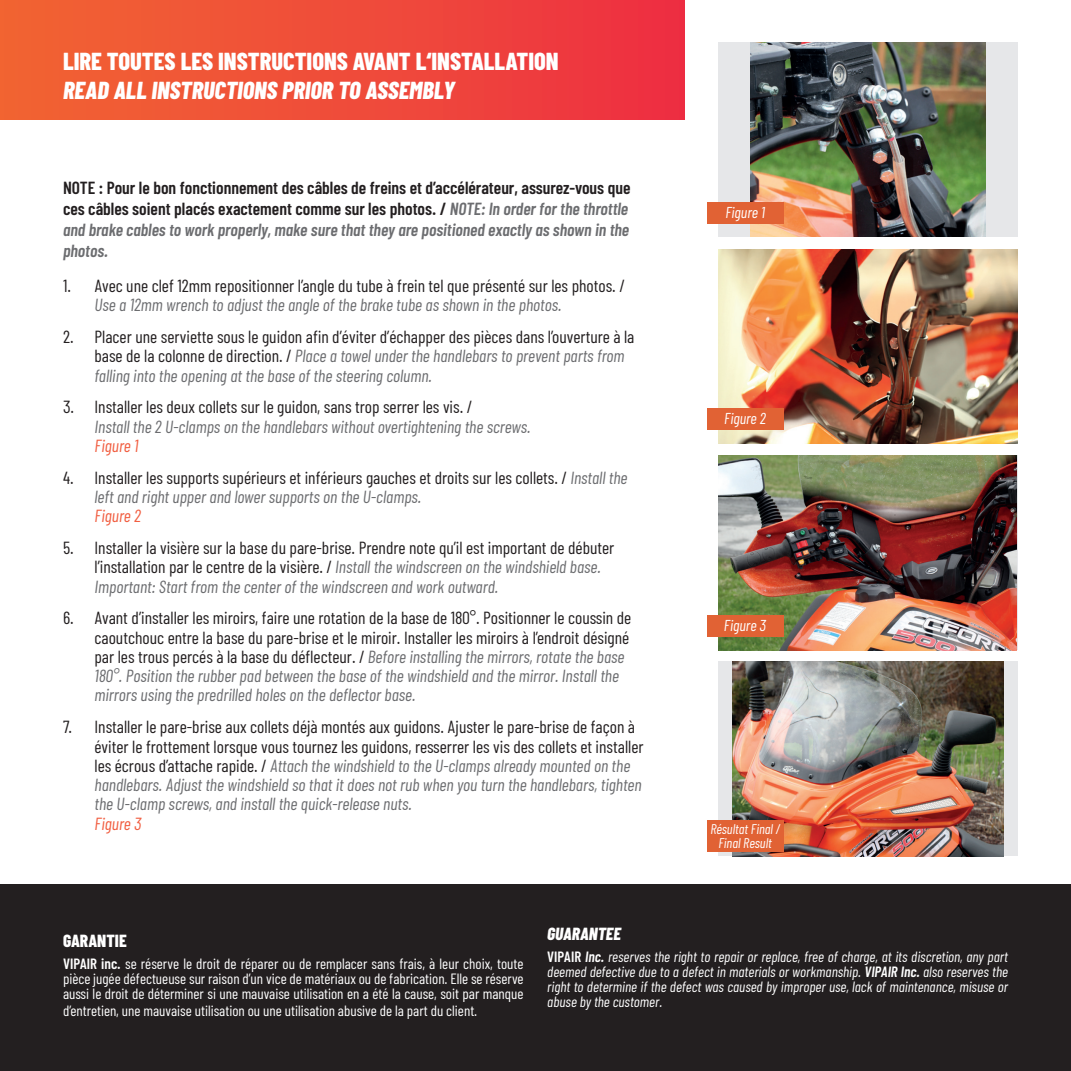
<style>
.page{position:relative;width:1071px;height:1071px;background:#fff}
.page>*{position:absolute;margin:0;border:0;box-sizing:border-box;transform-origin:0 0}
.t1{font:800 24.5px "Barlow Condensed";color:#fff}
.t2{font:italic 800 24.5px "Barlow Condensed";color:#fff}
.t3{font:17.5px/19.2px "Barlow Condensed";color:#231f20}
.t4{font:600 17.5px/21px "Barlow Condensed";color:#231f20}
.t5{font:italic 17.5px "Barlow Condensed";color:#6c6d70}
.t6{font:italic 17.5px "Barlow Condensed";color:#f15e41}
.t7{font:italic 800 17.5px "Barlow Condensed";color:#fff}
.t8{font:800 17.5px "Barlow Condensed";color:#fff}
.t9{font:italic 15.75px "Barlow Condensed";color:#fff}
.t10{font:14.88px/14.9px "Barlow Condensed";color:#fff;text-align:justify}
.t11{font:italic 14.88px/14.9px "Barlow Condensed";color:#fff;text-align:justify}
.t12{font:italic 14px/14px "Barlow Condensed";color:#fff;text-align:center}
.s1{font-style:italic;color:#6c6d70}
.s2{font-weight:600}
.s3{font-weight:600;font-style:normal}
</style>
<div class="page">
<div style="left:718px;top:42px;width:300px;height:195px;background:#e6e7e9"></div>
<img style="left:751px;top:42px;width:234px;height:195px">
<div style="left:0;top:0;width:684px;height:120px;background:linear-gradient(to right,#f16632,#ed3042)"></div>
<div style="left:0;top:884px;width:1071px;height:187px;background:#231f20"></div>
<img style="left:718px;top:249px;width:300px;height:195px">
<img style="left:718px;top:455px;width:299px;height:195px">
<div style="left:718px;top:661px;width:300px;height:195px;background:#e6e7e9"></div>
<img style="left:733px;top:661px;width:270px;height:195px">
<div style="left:707px;top:202px;width:76px;height:21px;background:#e16234"></div>
<div style="left:707px;top:408px;width:76px;height:21px;background:#e16234"></div>
<div style="left:707px;top:616px;width:76px;height:21px;background:#e16234"></div>
<div style="left:707px;top:820px;width:76px;height:32px;background:#e16234"></div>
<h1 class="t1" style="left:63px;top:44px;width:497px">LIRE TOUTES LES INSTRUCTIONS AVANT L‘INSTALLATION</h1>
<h1 class="t2" style="left:63px;top:75px;width:393px">READ ALL INSTRUCTIONS PRIOR TO ASSEMBLY</h1>
<p class="t4" style="left:63px;top:177px;width:569px">NOTE : Pour le bon fonctionnement des câbles de freins et d’accélérateur, assurez-vous que ces câbles soient placés exactement comme sur les photos. / <span class="s1">NOTE: In order for the throttle and brake cables to work properly, make sure that they are positioned exactly as shown in the photos.</span></p>
<p class="t3" style="left:63px;top:276px;width:563px">1. Avec une clef 12mm repositionner l’angle du tube à frein tel que présenté sur les photos. /</p>
<p class="t5" style="left:94px;top:294px;width:469px">Use a 12mm wrench to adjust the angle of the brake tube as shown in the photos.</p>
<p class="t3" style="left:94px;top:327px;width:542px;text-indent:-32px">2. Placer une serviette sous le guidon afin d’éviter d’échapper des pièces dans l’ouverture à la base de la colonne de direction. / <span class="s1">Place a towel under the handlebars to prevent parts from falling into the opening at the base of the steering column.</span></p>
<p class="t3" style="left:63px;top:397px;width:411px">3. Installer les deux collets sur le guidon, sans trop serrer les vis. /</p>
<p class="t5" style="left:94px;top:415px;width:438px">Install the 2 U-clamps on the handlebars without overtightening the screws.</p>
<p class="t6" style="left:94px;top:435px;width:45px">Figure 1</p>
<p class="t3" style="left:94px;top:467px;width:534px;text-indent:-32px">4. Installer les supports supérieurs et inférieurs gauches et droits sur les collets. / <span class="s1">Install the left and right upper and lower supports on the U-clamps.</span></p>
<p class="t6" style="left:94px;top:505px;width:48px">Figure 2</p>
<p class="t3" style="left:94px;top:538px;width:521px;text-indent:-32px">5. Installer la visière sur la base du pare-brise. Prendre note qu’il est important de débuter l’installation par le centre de la visière. / <span class="s1">Install the windscreen on the windshield base.<br>Important: Start from the center of the windscreen and work outward.</span></p>
<p class="t3" style="left:94px;top:608px;width:538px;text-indent:-32px">6. Avant d’installer les miroirs, faire une rotation de la base de 180°. Positionner le coussin de caoutchouc entre la base du pare-brise et le miroir. Installer les miroirs à l’endroit désigné par les trous percés à la base du déflecteur. / <span class="s1">Before installing the mirrors, rotate the base 180°. Position the rubber pad between the base of the windshield and the mirror. Install the mirrors using the predrilled holes on the deflector base.</span></p>
<p class="t3" style="left:94px;top:717px;width:551px;text-indent:-32px">7. Installer le pare-brise aux collets déjà montés aux guidons. Ajuster le pare-brise de façon à éviter le frottement lorsque vous tournez les guidons, resserrer les vis des collets et installer les écrous d’attache rapide. / <span class="s1">Attach the windshield to the U-clamps already mounted on the handlebars. Adjust the windshield so that it does not rub when you turn the handlebars, tighten the U-clamp screws, and install the quick-release nuts.</span></p>
<p class="t6" style="left:94px;top:812px;width:49px">Figure 3</p>
<p class="t9" style="left:725px;top:202px;width:41px">Figure 1</p>
<p class="t9" style="left:724px;top:408px;width:43px">Figure 2</p>
<p class="t9" style="left:724px;top:616px;width:44px">Figure 3</p>
<p class="t12" style="left:710px;top:822px;width:71px">Résultat Final /<br>Final Result</p>
<p class="t8" style="left:63px;top:928px;width:65px">GARANTIE</p>
<p class="t10" style="left:63px;top:956px;width:462px"><span class="s2">VIPAIR inc.</span> se réserve le droit de réparer ou de remplacer sans frais, à leur choix, toute pièce jugée défectueuse sur raison d’un vice de matériaux ou de fabrication. Elle se réserve aussi le droit de déterminer si une mauvaise utilisation en a été la cause, soit par manque</p>
<p class="t10" style="left:63px;top:1003px;width:416px">d’entretien, une mauvaise utilisation ou une utilisation abusive de la part du client.</p>
<p class="t7" style="left:547px;top:922px;width:75px">GUARANTEE</p>
<p class="t11" style="left:547px;top:949px;width:462px"><span class="s3">VIPAIR</span> <span class="s2">Inc.</span> reserves the right to repair or replace, free of charge, at its discretion, any part deemed defective due to a defect in materials or workmanship. <span class="s2">VIPAIR Inc.</span> also reserves the right to determine if the defect was caused by improper use, lack of maintenance, misuse or abuse by the customer.</p>
</div>
